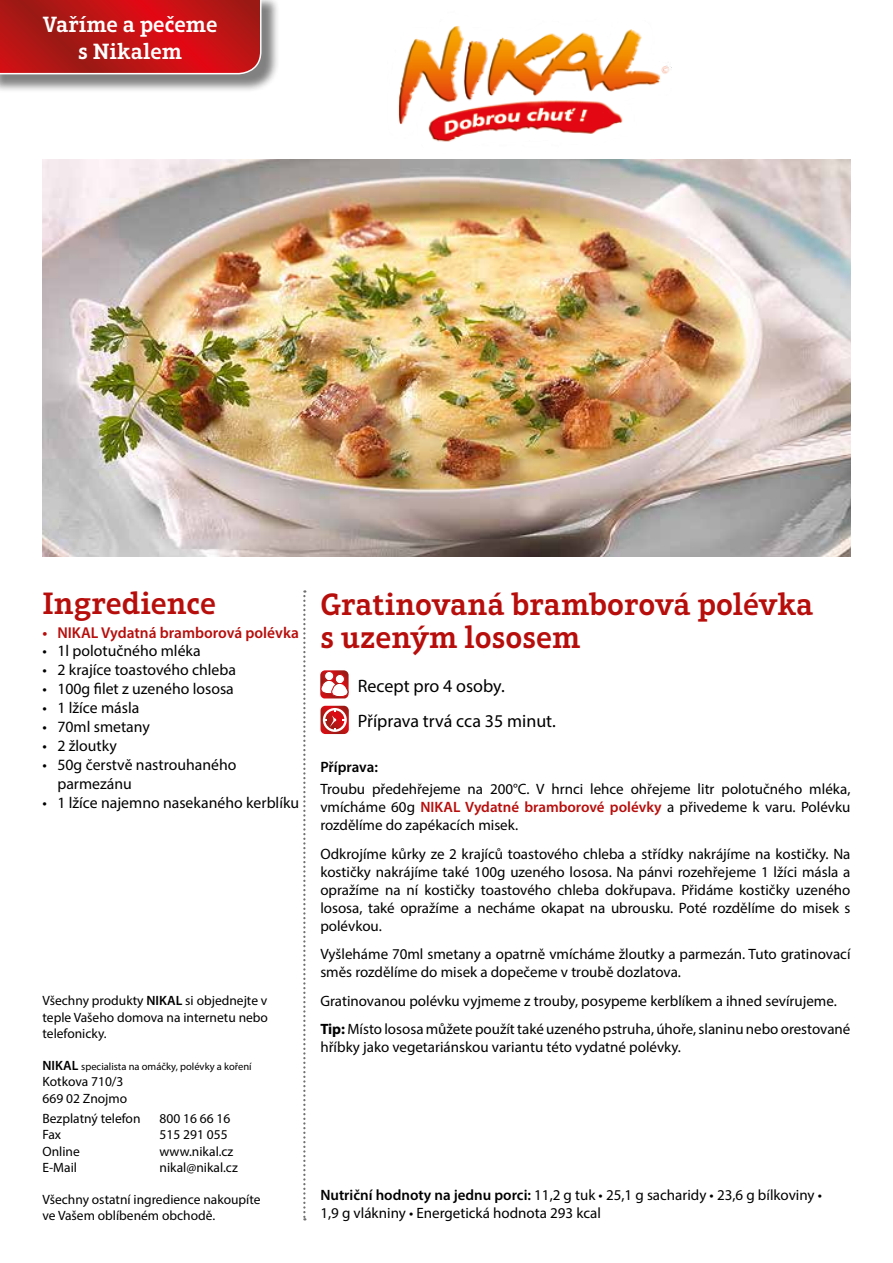
<style>
.page{position:relative;width:893px;height:1263px;background:#fff}
.page>*{position:absolute;margin:0;border:0;box-sizing:border-box;transform-origin:0 0}
.t1{font:600 31.5px/33.6px "Aptifer Slab LT Pro";color:#b70e0c}
.t2{font:600 22.5px/27px "Aptifer Slab LT Pro";color:#fff;text-align:center}
.t3{font:18px/34.2px "Myriad Pro";color:#000}
.t4{font:15.75px/18.9px "Myriad Pro";color:#000}
.t5{font:600 15.75px "Myriad Pro";color:#b70e0c}
.t6{font:15px/18px "Myriad Pro";color:#000}
.t7{font:600 15px "Myriad Pro";letter-spacing:-.005em;color:#000}
.t8{font:13.5px/16.2px "Myriad Pro";color:#000}
.t9{font:10.5px "Myriad Pro";color:#000}
.s1{font-weight:600}
.s2{font-weight:600;font-size:13.5px}
.s3{font-weight:600;color:#b70e0c}
.s4{font-weight:700}
</style>
<div class="page">
<div style="left:0;top:0;width:280px;height:93px;background:#000;opacity:.5"></div>
<svg style="left:0;top:0;width:262px;height:75px"></svg>
<svg style="left:303px;top:590px;width:2px;height:630px"></svg>
<img style="left:398px;top:26px;width:274px;height:116px">
<svg style="left:320px;top:670px;width:29px;height:28px"></svg>
<svg style="left:320px;top:706px;width:29px;height:28px"></svg>
<img style="left:43px;top:159px;width:807px;height:397px">
<h2 class="t2" style="left:43px;top:10px;width:176px">Vaříme a pečeme s Nikalem</h2>
<h1 class="t1" style="left:43px;top:587px;width:175px">Ingredience</h1>
<p class="t5" style="left:43px;top:622px;width:258px">• NIKAL Vydatná bramborová polévka</p>
<p class="t4" style="left:43px;top:641px;width:160px">• 1l polotučného mléka</p>
<p class="t4" style="left:43px;top:660px;width:195px">• 2 krajíce toastového chleba</p>
<p class="t4" style="left:43px;top:679px;width:193px">• 100g filet z uzeného lososa</p>
<p class="t4" style="left:43px;top:698px;width:98px">• 1 lžíce másla</p>
<p class="t4" style="left:43px;top:717px;width:109px">• 70ml smetany</p>
<p class="t4" style="left:43px;top:736px;width:76px">• 2 žloutky</p>
<p class="t4" style="left:57px;top:755px;width:180px;text-indent:-15px">• 50g čerstvě nastrouhaného parmezánu</p>
<p class="t4" style="left:43px;top:793px;width:258px">• 1 lžíce najemno nasekaného kerblíku</p>
<p class="t8" style="left:43px;top:992px;width:227px;text-align:justify">Všechny produkty <span class="s1">NIKAL</span> si objednejte v teple Vašeho domova na internetu nebo telefonicky.</p>
<p class="t9" style="left:43px;top:1060px;width:211px"><span class="s2">NIKAL</span> specialista na omáčky, polévky a koření</p>
<p class="t8" style="left:43px;top:1073px;width:86px">Kotkova 710/3<br>669 02 Znojmo</p>
<p class="t8" style="left:43px;top:1110px;width:100px">Bezplatný telefon</p>
<p class="t8" style="left:160px;top:1110px;width:72px">800 16 66 16</p>
<p class="t8" style="left:43px;top:1126px;width:20px">Fax</p>
<p class="t8" style="left:160px;top:1126px;width:70px">515 291 055</p>
<p class="t8" style="left:43px;top:1143px;width:39px">Online</p>
<p class="t8" style="left:160px;top:1143px;width:75px">www.nikal.cz</p>
<p class="t8" style="left:43px;top:1159px;width:36px">E-Mail</p>
<p class="t8" style="left:160px;top:1159px;width:80px">nikal@nikal.cz</p>
<p class="t8" style="left:43px;top:1191px;width:219px">Všechny ostatní ingredience nakoupíte ve Vašem oblíbeném obchodě.</p>
<h1 class="t1" style="left:320px;top:587px;width:495px">Gratinovaná bramborová polévka s uzeným lososem</h1>
<p class="t3" style="left:358px;top:669px;width:200px">Recept pro 4 osoby.<br>Příprava trvá cca 35 minut.</p>
<p class="t7" style="left:320px;top:757px;width:59px">Příprava:</p>
<p class="t6" style="left:320px;top:779px;width:532px;text-align:justify">Troubu předehřejeme na 200°C. V hrnci lehce ohřejeme litr polotučného mléka, vmícháme 60g <span class="s3">NIKAL Vydatné bramborové polévky</span> a přivedeme k varu. Polévku rozdělíme do zapékacích misek.</p>
<p class="t6" style="left:320px;top:844px;width:532px;text-align:justify">Odkrojíme kůrky ze 2 krajíců toastového chleba a střídky nakrájíme na kostičky. Na kostičky nakrájíme také 100g uzeného lososa. Na pánvi rozehřejeme 1 lžíci másla a opražíme na ní kostičky toastového chleba dokřupava. Přidáme kostičky uzeného lososa, také opražíme a necháme okapat na ubrousku. Poté rozdělíme do misek s polévkou.</p>
<p class="t6" style="left:320px;top:945px;width:532px">Vyšleháme 70ml smetany a opatrně vmícháme žloutky a parmezán. Tuto gratinovací směs rozdělíme do misek a dopečeme v troubě dozlatova.</p>
<p class="t6" style="left:320px;top:986px;width:532px;line-height:28.7px">Gratinovanou polévku vyjmeme z trouby, posypeme kerblíkem a ihned sevírujeme.<br><span class="s4">Tip:</span> Místo lososa můžete použít také uzeného pstruha, úhoře, slaninu nebo orestované</p>
<p class="t6" style="left:320px;top:1038px;width:362px">hříbky jako vegetariánskou variantu této vydatné polévky.</p>
<p class="t6" style="left:320px;top:1185px;width:503px"><span class="s1">Nutriční hodnoty na jednu porci:</span> 11,2 g tuk • 25,1 g sacharidy • 23,6 g bílkoviny •<br>1,9 g vlákniny • Energetická hodnota 293 kcal</p>
</div>
